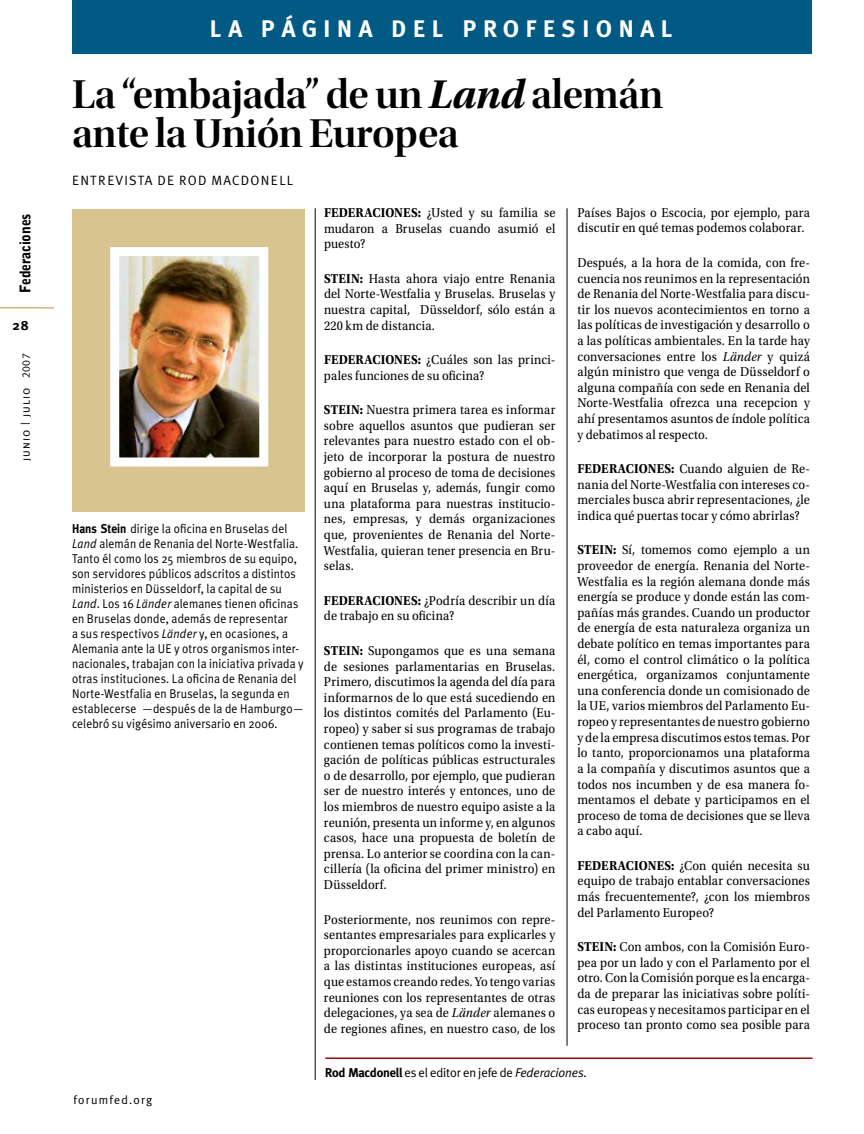
<style>
.page{position:relative;width:864px;height:1134px;background:#fff}
.page>*{position:absolute;margin:0;border:0;box-sizing:border-box;transform-origin:0 0}
.t1{font:42px/39px "Utopia Std Semibold Disp";letter-spacing:-.01em;color:#000}
.t2{font:700 24px "Meta";letter-spacing:.285em;color:#fff}
.t3{font:900 14.7px "Bell Gothic Std";letter-spacing:-.015em;color:#000;scale:.95 1}
.t4{font:13.5px/15.6px "Utopia Std";letter-spacing:.015em;color:#000;text-align:justify;scale:.92 1}
.t5{font:13.5px "Meta Plus Normal";letter-spacing:.09em;color:#000}
.t6{font:700 13.5px "Meta";color:#000}
.t7{font:12.75px/15px "Meta Plus Normal";letter-spacing:.01em;color:#000;scale:.92 1}
.t8{font:12.75px "Meta Plus Normal";letter-spacing:-.01em;color:#000}
.t9{font:12px "Meta Caps";letter-spacing:.085em;color:#000}
.t10{font:12px "Meta Plus Normal";letter-spacing:.1em;color:#000}
.s1{font-size:10.8px}
.s2{font-family:"Utopia Std Bold Subh It"}
.s3{font-family:"Meta";font-weight:700}
.s4{font-style:italic}
.s5{font-weight:700}
</style>
<div class="page">
<hr style="left:0;top:307px;width:54px;height:1px;background:#b1953a">
<hr style="left:325px;top:1058px;width:488px;height:1px;background:#9e0b0f">
<hr style="left:567px;top:208px;width:1px;height:838px;background:#000">
<hr style="left:315px;top:208px;width:1px;height:872px;background:#000">
<div style="left:72px;top:0;width:740px;height:54px;background:#005a84"></div>
<div style="left:73px;top:209px;width:232px;height:302px;background:#d8c491"></div>
<img style="left:120px;top:257px;width:138px;height:199px">
<div style="left:110px;top:247px;width:158px;height:219px;border:9px solid #fff"></div>
<p class="t3" style="left:17px;top:293px;width:85px;rotate:-90deg">Federaciones</p>
<p class="t6" style="left:12px;top:318px;width:17px">28</p>
<p class="t9" style="left:19px;top:461px;width:109px;rotate:-90deg">junio | julio <span class="s1">2007</span></p>
<h2 class="t2" style="left:210px;top:14px;width:464px">LA PÁGINA DEL PROFESIONAL</h2>
<h1 class="t1" style="left:72px;top:75px;width:593px">La “embajada” de un <span class="s2">Land</span> alemán ante la Unión Europea</h1>
<p class="t5" style="left:72px;top:172px;width:222px">ENTREVISTA DE ROD MACDONELL</p>
<p class="t7" style="left:72px;top:521px;width:254px"><span class="s3">Hans Stein</span> dirige la oficina en Bruselas del <span class="s4">Land</span> alemán de Renania del Norte-Westfalia.<br>Tanto él como los 25 miembros de su equipo, son servidores públicos adscritos a distintos ministerios en Düsseldorf, la capital de su <span class="s4">Land</span>. Los 16 <span class="s4">Länder</span> alemanes tienen oficinas en Bruselas donde, además de representar<br>a sus respectivos <span class="s4">Länder</span> y, en ocasiones, a Alemania ante la UE y otros organismos inter&shy;nacionales, trabajan con la iniciativa privada y otras instituciones. La oficina de Renania del Norte-Westfalia en Bruselas, la segunda en establecerse —después de la de Hamburgo— celebró su vigésimo aniversario en 2006.</p>
<p class="t10" style="left:74px;top:1093px;width:81px">forumfed.org</p>
<p class="t4" style="left:324px;top:205px;width:253px"><span class="s5">FEDERACIONES:</span> ¿Usted y su familia se mudaron a Bruselas cuando asumió el puesto?</p>
<p class="t4" style="left:324px;top:271px;width:253px"><span class="s5">STEIN:</span> Hasta ahora viajo entre Renania del Norte-Westfalia y Bruselas. Bruselas y nuestra capital, Düsseldorf, sólo están a 220 km de distancia.</p>
<p class="t4" style="left:324px;top:352px;width:253px"><span class="s5">FEDERACIONES:</span> ¿Cuáles son las princi&shy;pales funciones de su oficina?</p>
<p class="t4" style="left:324px;top:402px;width:253px"><span class="s5">STEIN:</span> Nuestra primera tarea es informar sobre aquellos asuntos que pudieran ser relevantes para nuestro estado con el ob&shy;jeto de incorporar la postura de nuestro gobierno al proceso de toma de decisiones aquí en Bruselas y, además, fungir como una plataforma para nuestras institucio&shy;nes, empresas, y demás organizaciones que, provenientes de Renania del Norte-Westfalia, quieran tener presencia en Bru&shy;selas.</p>
<p class="t4" style="left:324px;top:593px;width:253px"><span class="s5">FEDERACIONES:</span> ¿Podría describir un día de trabajo en su oficina?</p>
<p class="t4" style="left:324px;top:643px;width:253px"><span class="s5">STEIN:</span> Supongamos que es una semana de sesiones parlamentarias en Bruselas.<br>Primero, discutimos la agenda del día para informarnos de lo que está sucediendo en los distintos comités del Parlamento (Eu&shy;ropeo) y saber si sus programas de trabajo contienen temas políticos como la investi&shy;gación de políticas públicas estructurales o de desarrollo, por ejemplo, que pudieran ser de nuestro interés y entonces, uno de los miembros de nuestro equipo asiste a la reunión, presenta un informe y, en algunos casos, hace una propuesta de boletín de prensa. Lo anterior se coordina con la can&shy;cillería (la oficina del primer ministro) en Düsseldorf.</p>
<p class="t4" style="left:324px;top:912px;width:253px">Posteriormente, nos reunimos con repre&shy;sentantes empresariales para explicarles y proporcionarles apoyo cuando se acercan a las distintas instituciones europeas, así que estamos creando redes. Yo tengo varias reuniones con los representantes de otras delegaciones, ya sea de <span class="s4">Länder</span> alemanes o de regiones afines, en nuestro caso, de los</p>
<p class="t4" style="left:577px;top:205px;width:254px">Países Bajos o Escocia, por ejemplo, para discutir en qué temas podemos colaborar.</p>
<p class="t4" style="left:577px;top:255px;width:254px">Después, a la hora de la comida, con fre&shy;cuencia nos reunimos en la representación de Renania del Norte-Westfalia para discu&shy;tir los nuevos acontecimientos en torno a las políticas de investigación y desarrollo o a las políticas ambientales. En la tarde hay conversaciones entre los <span class="s4">Länder</span> y quizá algún ministro que venga de Düsseldorf o alguna compañía con sede en Renania del Norte-Westfalia ofrezca una recepcion y ahí presentamos asuntos de índole política y debatimos al respecto.</p>
<p class="t4" style="left:577px;top:461px;width:254px"><span class="s5">FEDERACIONES:</span> Cuando alguien de Re&shy;nania del Norte-Westfalia con intereses co&shy;merciales busca abrir representaciones, ¿le indica qué puertas tocar y cómo abrirlas?</p>
<p class="t4" style="left:577px;top:543px;width:254px"><span class="s5">STEIN:</span> Sí, tomemos como ejemplo a un proveedor de energía. Renania del Norte-Westfalia es la región alemana donde más energía se produce y donde están las com&shy;pañías más grandes. Cuando un productor de energía de esta naturaleza organiza un debate político en temas importantes para él, como el control climático o la política energética, organizamos conjuntamente una conferencia donde un comisionado de la UE, varios miembros del Parlamento Eu&shy;ropeo y representantes de nuestro gobierno y de la empresa discutimos estos temas. Por lo tanto, proporcionamos una plataforma a la compañía y discutimos asuntos que a todos nos incumben y de esa manera fo&shy;mentamos el debate y participamos en el proceso de toma de decisiones que se lleva a cabo aquí.</p>
<p class="t4" style="left:577px;top:858px;width:254px"><span class="s5">FEDERACIONES:</span> ¿Con quién necesita su equipo de trabajo entablar conversaciones más frecuentemente?, ¿con los miembros del Parlamento Europeo?</p>
<p class="t4" style="left:577px;top:939px;width:254px"><span class="s5">STEIN:</span> Con ambos, con la Comisión Euro&shy;pea por un lado y con el Parlamento por el otro. Con la Comisión porque es la encarga&shy;da de preparar las iniciativas sobre políti&shy;cas europeas y necesitamos participar en el proceso tan pronto como sea posible para</p>
<p class="t8" style="left:325px;top:1065px;width:263px"><span class="s3">Rod Macdonell</span> es el editor en jefe de <span class="s4">Federaciones.</span></p>
</div>
